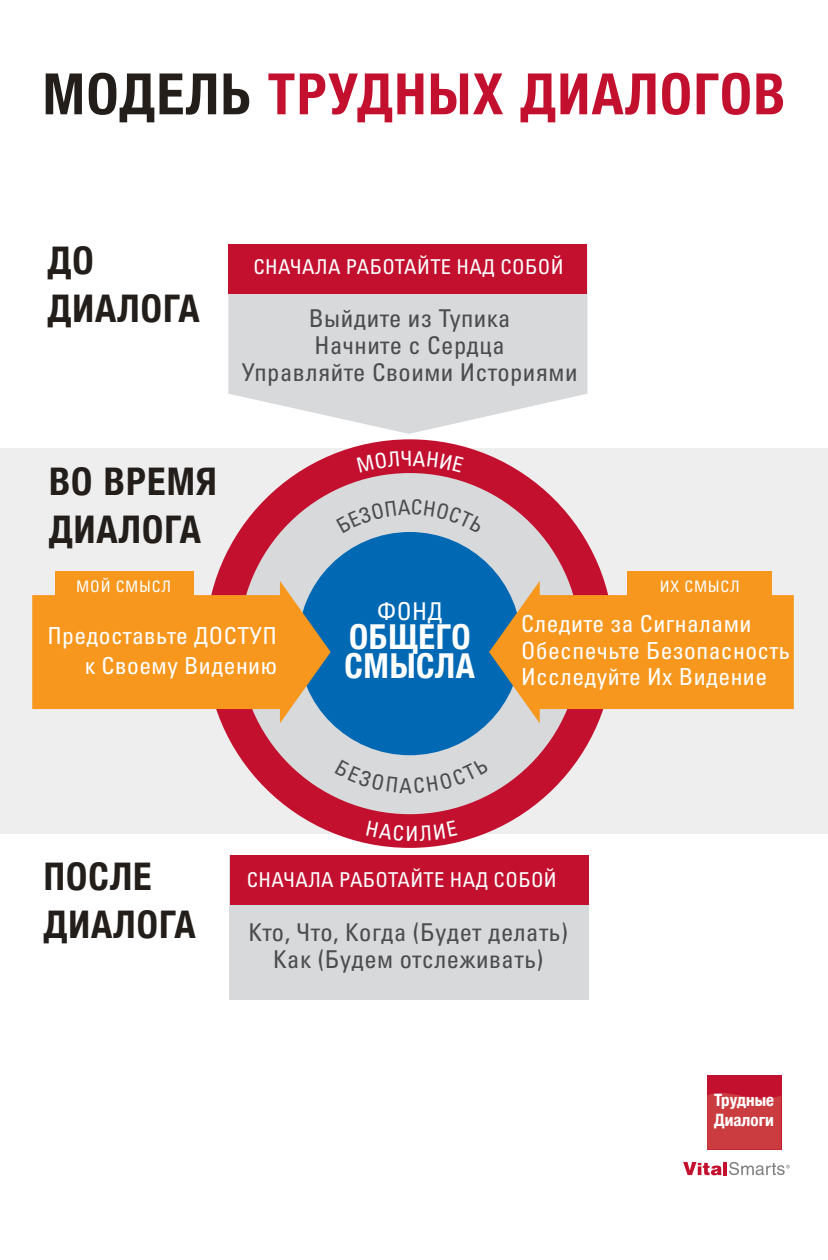
<style>
.page{position:relative;width:828px;height:1260px;background:#fff}
.page>*{position:absolute;margin:0;border:0;box-sizing:border-box;transform-origin:0 0}
.t1{font:700 condensed 57.15px "Helvetica Neue";letter-spacing:.03em;color:#c3102f}
.t2{font:700 condensed 38.1px/47.6px "Helvetica Neue";letter-spacing:.03em;color:#241e1b}
.t3{font:700 condensed 34.35px/29.4px "Helvetica Neue";letter-spacing:.02em;color:#fff}
.t4{font:condensed 24.55px/27px "Univers LTCYR 57";letter-spacing:.02em;color:#4b4c4d;text-align:center}
.t5{font:condensed 24.55px "Univers LTCYR 57";color:#fff}
.t6{font:condensed 23.55px/29.4px "Univers LTCYR 57";letter-spacing:.02em;color:#fff;text-align:right}
.t7{font:condensed 23.5px/27px "Univers LTCYR 57";letter-spacing:.02em;color:#fff}
.t8{font:condensed 20.85px "Univers LTCYR 57";color:#fff}
.t9{font:condensed 20.5px "Univers LTCYR 57";letter-spacing:.02em;color:#fff}
.t10{font:700 condensed 17px/20.4px "Helvetica Neue";color:#fff}
.t11{font:condensed 15.85px "Univers LTCYR 57";letter-spacing:.05em;color:#fff}
.s1{color:#241e1b}
</style>
<div class="page">
<div style="left:0;top:448px;width:828px;height:386px;background:#eeeeef"></div>
<div style="left:230px;top:856px;width:359px;height:144px;background:#d8d9db"></div>
<svg style="left:228px;top:244px;width:359px;height:190px;background:#dddee0"></svg>
<div style="left:205px;top:439px;width:409px;height:409px;background:#c3102f;border-radius:50%"></div>
<div style="left:239px;top:473px;width:341px;height:341px;background:#d8d9db;border-radius:50%"></div>
<div style="left:298px;top:532px;width:223px;height:223px;background:#0168b3;border-radius:50%"></div>
<svg style="left:32px;top:581px;width:299px;height:142px;fill:#f7971d"></svg>
<svg style="left:489px;top:581px;width:305px;height:142px;fill:#f7971d"></svg>
<div style="left:230px;top:855px;width:359px;height:50px;background:#c3102f"></div>
<div style="left:229px;top:244px;width:358px;height:50px;background:#c3102f"></div>
<div style="left:627px;top:572px;width:145px;height:24px;background:#f7971d"></div>
<div style="left:56px;top:572px;width:138px;height:24px;background:#f7971d"></div>
<svg style="left:683px;top:1162px;width:39px;height:13px"></svg>
<hr style="left:723px;top:1162px;width:4px;height:13px;background:#c3102f">
<svg style="left:729px;top:1162px;width:61px;height:13px"></svg>
<div style="left:707px;top:1075px;width:74px;height:75px;background:#c3102f"></div>
<svg style="left:707px;top:1093px;width:74px;height:57px;background:#c9393e"></svg>
<svg style="left:395px;top:532px;width:29px;height:1px"></svg>
<h1 class="t1" style="left:43px;top:47px;width:744px"><span class="s1">МОДЕЛЬ</span> ТРУДНЫХ ДИАЛОГОВ</h1>
<h2 class="t2" style="left:48px;top:234px;width:153px">ДО<br>ДИАЛОГА</h2>
<p class="t9" style="left:254px;top:254px;width:311px">СНАЧАЛА РАБОТАЙТЕ НАД СОБОЙ</p>
<p class="t4" style="left:242px;top:304px;width:337px">Выйдите из Тупика<br>Начните с Сердца<br>Управляйте Своими Историями</p>
<h2 class="t2" style="left:49px;top:455px;width:169px">ВО ВРЕМЯ<br>ДИАЛОГА</h2>
<p class="t11" style="left:76px;top:577px;width:96px">МОЙ СМЫСЛ</p>
<p class="t11" style="left:660px;top:577px;width:81px">ИХ СМЫСЛ</p>
<p class="t6" style="left:47px;top:620px;width:231px">Предоставьте ДОСТУП к Своему Видению</p>
<p class="t5" style="left:377px;top:595px;width:68px">ФОНД</p>
<h3 class="t3" style="left:344px;top:620px;width:132px">ОБЩЕГО<br>СМЫСЛА</h3>
<p class="t7" style="left:521px;top:609px;width:270px">Следите за Сигналами<br>Обеспечьте Безопасность<br>Исследуйте Их Видение</p>
<p class="t8" style="left:405px;top:820px;width:15px">И</p>
<h2 class="t2" style="left:44px;top:850px;width:153px">ПОСЛЕ<br>ДИАЛОГА</h2>
<p class="t9" style="left:247px;top:867px;width:311px">СНАЧАЛА РАБОТАЙТЕ НАД СОБОЙ</p>
<p class="t4" style="left:249px;top:918px;width:321px">Кто, Что, Когда (Будет делать)<br>Как (Будем отслеживать)</p>
<p class="t10" style="left:714px;top:1089px;width:61px">Трудные<br>Диалоги</p>
</div>
